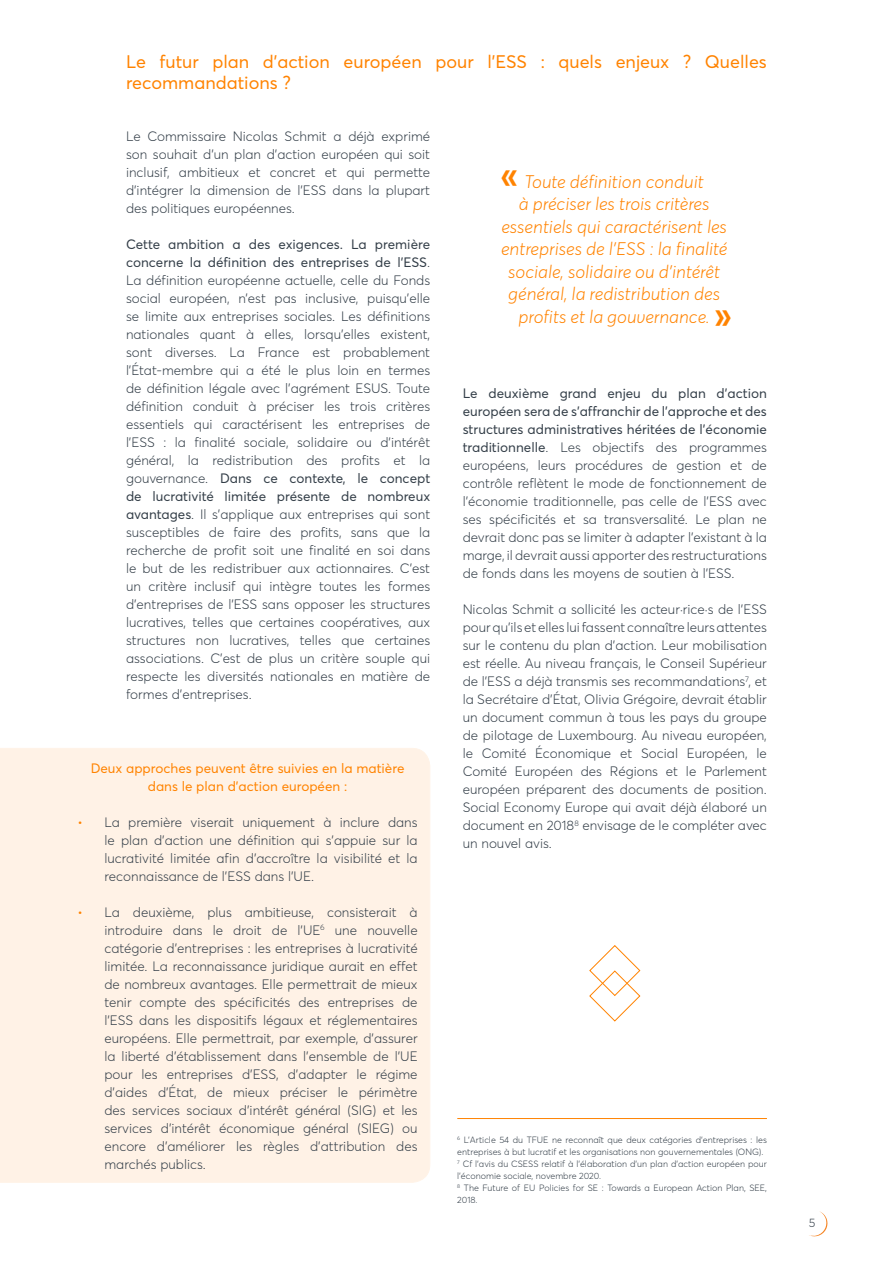
<style>
.page{position:relative;width:893px;height:1263px;background:#fff}
.page>*{position:absolute;margin:0;border:0;box-sizing:border-box;transform-origin:0 0}
.t1{font:600 36px "Averta Std";color:#ff8300}
.t2{font:italic 300 18px/22.5px "Averta Std";color:#ff8300;text-align:center}
.t3{font:18px "Averta Std";color:#ff8300}
.t4{font:300 13.5px/18px "Averta Std";color:#333e48;text-align:justify}
.t5{font:13.5px/18px "Averta Std";color:#ff8300;text-align:center}
.t6{font:300 12px "Averta Std";color:#333e48}
.t7{font:300 9px/12px "Averta Std";color:#333e48}
.s1{font-weight:400}
.s2{color:#ff8300}
</style>
<div class="page">
<svg style="left:809px;top:1211px;width:19px;height:26px"></svg>
<div style="left:0;top:748px;width:430px;height:435px;background:#fff2e6"></div>
<hr style="left:457px;top:1118px;width:310px;height:1px;background:#ff8300">
<svg style="left:589px;top:945px;width:52px;height:77px"></svg>
<h2 class="t3" style="left:126px;top:50px;width:381px">Le futur plan d’action européen pour l’ESS</h2>
<h2 class="t3" style="left:541px;top:50px;width:228px">: quels enjeux ? Quelles</h2>
<h2 class="t3" style="left:126px;top:71px;width:166px">recommandations ?</h2>
<p class="t4" style="left:126px;top:127px;width:306px">Le Commissaire N icolas Schmit a déjà exprimé son souhait d’un plan d’action européen qui soit inclusif, ambitieux et concret et qui permette d’intégrer la dimension de l’ESS</p>
<p class="t4" style="left:333px;top:181px;width:99px">dans la plupart</p>
<p class="t4" style="left:126px;top:199px;width:170px">des politiques européennes.</p>
<p class="t4" style="left:126px;top:235px;width:306px"><span class="s1">Cette ambition a des exigences. La première concerne la définition des entreprises de l’ESS</span>.<br>La définition européenne actuelle, celle du Fonds social européen, n’est pas inclusive, puisqu’elle se limite aux entreprises sociales. Les définitions nationales quant à elles, lorsqu’elles existent, sont diverses. La France est probablement l’État-membre qui a été le plus loin en termes de définition légale avec l’agrément ESUS</p>
<p class="t4" style="left:126px;top:379px;width:306px;text-indent:262px">. Toute définition conduit à préciser les trois critères essentiels qui caractérisent les entreprises de l’ESS</p>
<p class="t4" style="left:126px;top:433px;width:306px;text-indent:37px">: la finalité sociale, solidaire ou d’intérêt général, la redistribution des profits et la gouvernance. <span class="s1">Dans ce contexte, le concept de lucrativité limitée présente de nombreux avantages</span>. I l s’applique aux entreprises qui sont susceptibles de faire des profits, sans que la recherche de profit soit une finalité en soi dans le but de les redistribuer aux actionnaires. C’est un critère inclusif qui intègre toutes les formes d’entreprises de l’ESS</p>
<p class="t4" style="left:126px;top:595px;width:306px;text-indent:136px">sans opposer les structures lucratives, telles que certaines coopératives, aux structures non lucratives, telles que certaines associations. C’est de plus un critère souple qui respecte les diversités nationales en matière de formes d’entreprises.</p>
<p class="t5" style="left:91px;top:759px;width:315px">Deux approches peuvent être suivies en la matière dans le plan d’action européen :</p>
<p class="t4" style="left:104px;top:813px;width:315px;text-indent:-27px"><span class="s2">•</span> La première viserait uniquement à inclure dans le plan d’action une définition qui s’appuie sur la lucrativité limitée afin d’accroître la visibilité et la reconnaissance de l’ESS</p>
<p class="t4" style="left:255px;top:867px;width:61px">dans l’UE.</p>
<p class="t4" style="left:104px;top:903px;width:315px;text-indent:-27px"><span class="s2">•</span> La deuxième, plus ambitieuse, consisterait à introduire dans le droit de l’UE<sup>6</sup> une nouvelle catégorie d’entreprises : les entreprises à lucrativité limitée. La reconnaissance juridique aurait en effet de nombreux avantages. Elle permettrait de mieux tenir compte des spécificités des entreprises de l’ESS</p>
<p class="t4" style="left:104px;top:1011px;width:315px;text-align:left;text-indent:35px">dans les dispositifs légaux et réglementaires européens. Elle permettrait, par exemple, d’assurer la liberté d’établissement dans l’ensemble de l’UE pour les entreprises d’ESS, d’adapter le régime d’aides d’État, de mieux préciser le périmètre des services sociaux d’intérêt général (SIG ) et les services d’intérêt économique général (SIEG</p>
<p class="t4" style="left:104px;top:1119px;width:315px;text-indent:286px">) ou encore d’améliorer les règles d’attribution des marchés publics.</p>
<h1 class="t1" style="left:500px;top:151px;width:19px">«</h1>
<h2 class="t2" style="left:501px;top:171px;width:228px">Toute définition conduit<br>à préciser les trois critères essentiels qui caractérisent les entreprises de l’ESS : la finalité sociale, solidaire ou d’intérêt général, la redistribution des profits et la gouvernance.</h2>
<h1 class="t1" style="left:714px;top:291px;width:19px">»</h1>
<p class="t4" style="left:463px;top:384px;width:306px"><span class="s1">Le deuxième grand enjeu du plan d’action européen sera de s’affranchir de l’approche et des structures administratives héritées de l’économie traditionnelle</span>. Les objectifs des programmes européens, leurs procédures de gestion et de contrôle reflètent le mode de fonctionnement de l’économie traditionnelle, pas celle de l’ESS</p>
<p class="t4" style="left:463px;top:492px;width:306px;text-indent:275px">avec ses spécificités et sa transversalité. Le plan ne devrait donc pas se limiter à adapter l’existant à la marge, il devrait aussi apporter des restructurations de fonds dans les moyens de soutien à l’ESS.</p>
<p class="t4" style="left:463px;top:600px;width:306px;text-align:left">N icolas Schmit a sollicité les acteur·rice·s de l’ESS pour qu’ils et elles lui fassent connaître leurs attentes sur le contenu du plan d’action. Leur mobilisation est réelle. Au niveau français, le Conseil Supérieur de l’ESS</p>
<p class="t4" style="left:463px;top:672px;width:306px;text-indent:52px">a déjà transmis ses recommandations<sup>7</sup>, et la Secrétaire d’État, Olivia Grégoire, devrait établir un document commun à tous les pays du groupe de pilotage de Luxembourg. Au niveau européen, le Comité Économique et Social Européen, le Comité Européen des Régions et le Parlement européen préparent des documents de position.<br>Social Economy Europe qui avait déjà élaboré un document en 2018<sup>8</sup> envisage de le compléter avec un nouvel avis.</p>
<p class="t7" style="left:457px;top:1133px;width:311px"><sup>6</sup> L’Article 54 du TFUE ne reconnaît que deux catégories d’entreprises : les entreprises à but lucratif et les organisations non gouvernementales (ONG</p>
<p class="t7" style="left:759px;top:1145px;width:6px">).</p>
<p class="t7" style="left:457px;top:1157px;width:67px"><sup>7</sup> Cf l’avis du CSESS</p>
<p class="t7" style="left:457px;top:1157px;width:311px;text-indent:84px">relatif à l’élaboration d’un plan d’action européen pour l’économie sociale, novembre 2020.<br><sup>8</sup> The Future of EU Policies for SE : Towards a European Action Plan, SEE, 2018.</p>
<p class="t6" style="left:809px;top:1215px;width:8px">5</p>
</div>
